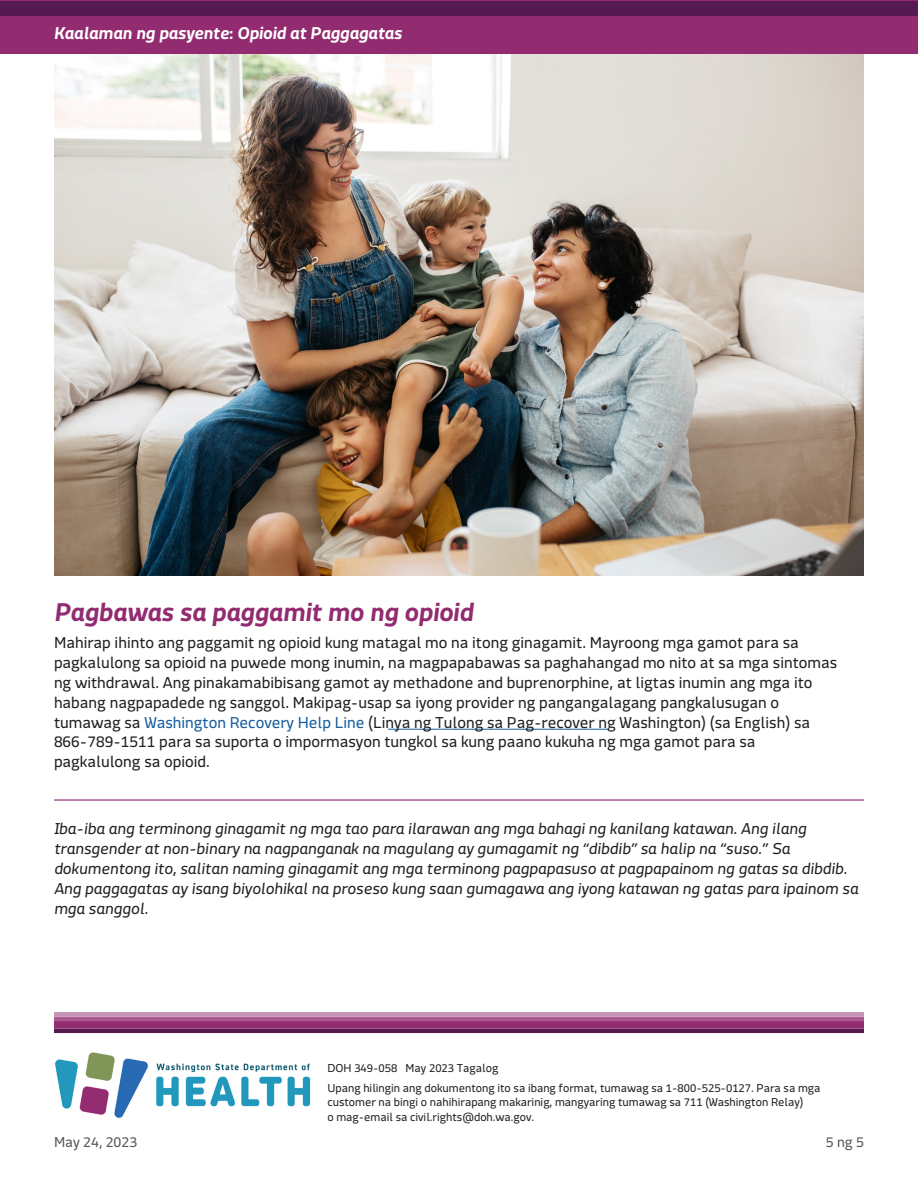
<style>
.page{position:relative;width:918px;height:1188px;background:#fff}
.page>*{position:absolute;margin:0;border:0;box-sizing:border-box;transform-origin:0 0}
.t1{font:italic 700 27px "Macho Modular";color:#922b70}
.t2{font:italic 700 18px "Macho Modular";color:#fff}
.t3{font:16.5px/19.8px "Macho Modular";color:#231f20}
.t4{font:italic 16.5px/19.8px "Macho Modular";color:#231f20}
.t5{font:15px "Macho Modular";color:#57585a}
.t6{font:12px/14.4px "Macho Modular";color:#231f20}
.s1{color:#175d9e}
</style>
<div class="page">
<img style="left:54px;top:54px;width:810px;height:522px">
<div style="left:0;top:1px;width:918px;height:53px;background:#922b70"></div>
<div style="left:0;top:1px;width:918px;height:15px;background:#571952"></div>
<hr style="left:388px;top:729px;width:220px;height:1px;background:#175d9e">
<hr style="left:54px;top:1029px;width:810px;height:4px;background:#571952">
<img style="left:55px;top:1052px;width:256px;height:66px">
<div style="left:54px;top:1021px;width:810px;height:8px;background:#922b70"></div>
<hr style="left:54px;top:1017px;width:810px;height:4px;background:#aa5a90">
<div style="left:54px;top:1012px;width:810px;height:5px;background:#c694b7"></div>
<hr style="left:54px;top:799px;width:810px;height:2px;background:#aa5a90">
<p class="t2" style="left:54px;top:23px;width:350px">Kaalaman ng pasyente: Opioid at Paggagatas</p>
<p class="t1" style="left:54px;top:596px;width:421px">Pagbawas sa paggamit mo ng opioid</p>
<p class="t3" style="left:54px;top:633px;width:785px">Mahirap ihinto ang paggamit ng opioid kung matagal mo na itong ginagamit. Mayroong mga gamot para sa pagkalulong sa opioid na puwede mong inumin, na magpapabawas sa paghahangad mo nito at sa mga sintomas ng withdrawal. Ang pinakamabibisang gamot ay methadone and buprenorphine, at ligtas inumin ang mga ito habang nagpapadede ng sanggol. Makipag-usap sa iyong provider ng pangangalagang pangkalusugan o tumawag sa <span class="s1">Washington Recovery Help Line</span> (Linya ng Tulong sa Pag-recover ng Washington) (sa English) sa 866-789-1511 para sa suporta o impormasyon tungkol sa kung paano kukuha ng mga gamot para sa pagkalulong sa opioid.</p>
<p class="t4" style="left:54px;top:819px;width:806px">Iba-iba ang terminong ginagamit ng mga tao para ilarawan ang mga bahagi ng kanilang katawan. Ang ilang transgender at non-binary na nagpanganak na magulang ay gumagamit ng “dibdib” sa halip na “suso.” Sa dokumentong ito, salitan naming ginagamit ang mga terminong pagpapasuso at pagpapainom ng gatas sa dibdib.<br>Ang paggagatas ay isang biyolohikal na proseso kung saan gumagawa ang iyong katawan ng gatas para ipainom sa mga sanggol.</p>
<p class="t6" style="left:327px;top:1060px;width:172px">DOH 349-058 May 2023 Tagalog</p>
<p class="t6" style="left:327px;top:1081px;width:495px">Upang hilingin ang dokumentong ito sa ibang format, tumawag sa 1-800-525-0127. Para sa mga customer na bingi o nahihirapang makarinig, mangyaring tumawag sa 711 (Washington Relay)<br>o mag-email sa civil.rights@doh.wa.gov.</p>
<p class="t5" style="left:54px;top:1133px;width:85px">May 24, 2023</p>
<p class="t5" style="left:826px;top:1133px;width:40px">5 ng 5</p>
</div>
